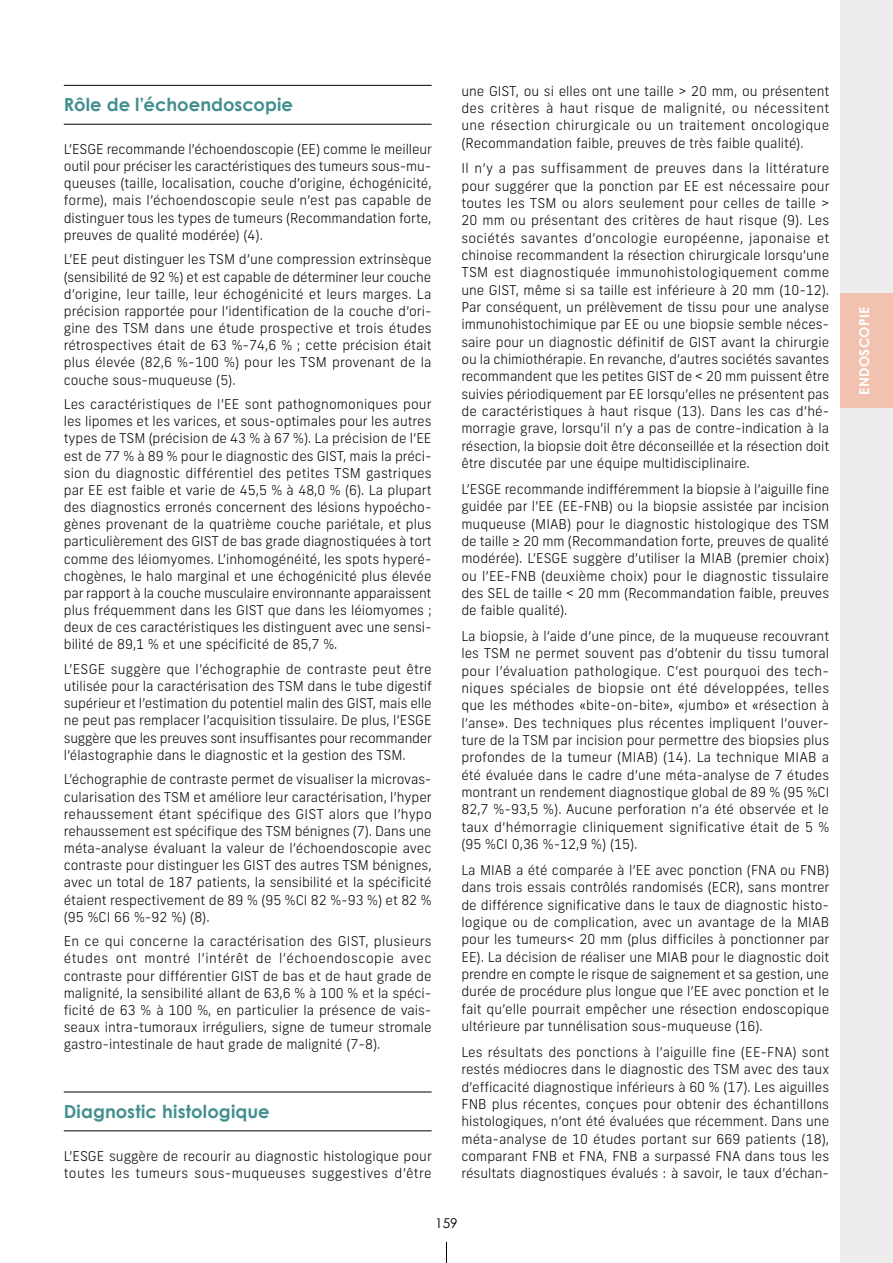
<style>
.page{position:relative;width:893px;height:1263px;background:#fff}
.page>*{position:absolute;margin:0;border:0;box-sizing:border-box;transform-origin:0 0}
.t1{font:700 18px "Century Gothic";letter-spacing:.005em;color:#438f8f}
.t2{font:300 13.5px/17.4px "New Frank";color:#000;text-align:justify}
.t3{font:700 13.5px "Century Gothic";letter-spacing:.02em;color:#fff}
.t4{font:13.5px "Century Gothic";color:#000}
</style>
<div class="page">
<div style="left:840px;top:0;width:53px;height:1263px;background:#ededed"></div>
<svg style="left:446px;top:1242px;width:1px;height:21px"></svg>
<div style="left:840px;top:293px;width:53px;height:115px;background:#f0c2af"></div>
<hr style="left:64px;top:85px;width:368px;height:1px;background:#000">
<hr style="left:64px;top:124px;width:368px;height:1px;background:#000">
<hr style="left:64px;top:1092px;width:368px;height:1px;background:#000">
<hr style="left:64px;top:1130px;width:368px;height:1px;background:#000">
<h1 class="t1" style="left:64px;top:91px;width:231px">Rôle de l’échoendoscopie</h1>
<p class="t2" style="left:64px;top:141px;width:370px">L’ESGE recommande l’échoendoscopie (EE) comme le meilleur outil pour préciser les caractéristiques des tumeurs sous-mu&shy;queuses (taille, localisation, couche d’origine, échogénicité, forme), mais l’échoendoscopie seule n’est pas capable de distinguer tous les types de tumeurs (Recommandation forte, preuves de qualité modérée) (4).</p>
<p class="t2" style="left:64px;top:251px;width:369px">L’EE peut distinguer les TSM d’une compression extrinsèque (sensibilité de 92 %) et est capable de déterminer leur couche d’origine, leur taille, leur échogénicité et leurs marges. La précision rapportée pour l’identification de la couche d’ori&shy;gine des TSM dans une étude prospective et trois études rétrospectives était de 63 %-74,6 % ; cette précision était plus élevée (82,6 %-100 %) pour les TSM provenant de la couche sous-muqueuse (5).</p>
<p class="t2" style="left:64px;top:396px;width:369px">Les caractéristiques de l’EE sont pathognomoniques pour les lipomes et les varices, et sous-optimales pour les autres types de TSM (précision de 43 % à 67 %). La précision de l’EE est de 77 % à 89 % pour le diagnostic des GIST, mais la préci&shy;sion du diagnostic différentiel des petites TSM gastriques par EE est faible et varie de 45,5 % à 48,0 % (6). La plupart des diagnostics erronés concernent des lésions hypoécho&shy;gènes provenant de la quatrième couche pariétale, et plus particulièrement des GIST de bas grade diagnostiquées à tort comme des léiomyomes. L’inhomogénéité, les spots hyperé&shy;chogènes, le halo marginal et une échogénicité plus élevée par rapport à la couche musculaire environnante apparaissent plus fréquemment dans les GIST que dans les léiomyomes ; deux de ces caractéristiques les distinguent avec une sensi&shy;bilité de 89,1 % et une spécificité de 85,7 %.</p>
<p class="t2" style="left:64px;top:661px;width:370px">L’ESGE suggère que l’échographie de contraste peut être utilisée pour la caractérisation des TSM dans le tube digestif supérieur et l’estimation du potentiel malin des GIST, mais elle ne peut pas remplacer l’acquisition tissulaire. De plus, l’ESGE suggère que les preuves sont insuffisantes pour recommander l’élastographie dans le diagnostic et la gestion des TSM.</p>
<p class="t2" style="left:64px;top:771px;width:370px">L’échographie de contraste permet de visualiser la microvas&shy;cularisation des TSM et améliore leur caractérisation, l’hyper rehaussement étant spécifique des GIST alors que l’hypo rehaussement est spécifique des TSM bénignes (7). Dans une méta-analyse évaluant la valeur de l’échoendoscopie avec contraste pour distinguer les GIST des autres TSM bénignes, avec un total de 187 patients, la sensibilité et la spécificité étaient respectivement de 89 % (95 %CI 82 %-93 %) et 82 % (95 %CI 66 %-92 %) (8).</p>
<p class="t2" style="left:64px;top:933px;width:369px">En ce qui concerne la caractérisation des GIST, plusieurs études ont montré l’intérêt de l’échoendoscopie avec contraste pour différentier GIST de bas et de haut grade de malignité, la sensibilité allant de 63,6 % à 100 % et la spéci&shy;ficité de 63 % à 100 %, en particulier la présence de vais&shy;seaux intra-tumoraux irréguliers, signe de tumeur stromale gastro-intestinale de haut grade de malignité (7-8).</p>
<h1 class="t1" style="left:64px;top:1097px;width:207px">Diagnostic histologique</h1>
<p class="t2" style="left:64px;top:1147px;width:370px">L’ESGE suggère de recourir au diagnostic histologique pour toutes les tumeurs sous-muqueuses suggestives d’être</p>
<p class="t2" style="left:461px;top:82px;width:369px">une GIST, ou si elles ont une taille &gt; 20 mm, ou présentent des critères à haut risque de malignité, ou nécessitent une résection chirurgicale ou un traitement oncologique (Recommandation faible, preuves de très faible qualité).</p>
<p class="t2" style="left:461px;top:160px;width:370px">Il n’y a pas suffisamment de preuves dans la littérature pour suggérer que la ponction par EE est nécessaire pour toutes les TSM ou alors seulement pour celles de taille &gt; 20 mm ou présentant des critères de haut risque (9). Les sociétés savantes d’oncologie européenne, japonaise et chinoise recommandent la résection chirurgicale lorsqu’une TSM est diagnostiquée immunohistologiquement comme une GIST, même si sa taille est inférieure à 20 mm (10-12).<br>Par conséquent, un prélèvement de tissu pour une analyse immunohistochimique par EE ou une biopsie semble néces&shy;saire pour un diagnostic définitif de GIST avant la chirurgie ou la chimiothérapie. En revanche, d’autres sociétés savantes recommandent que les petites GIST de &lt; 20 mm puissent être suivies périodiquement par EE lorsqu’elles ne présentent pas de caractéristiques à haut risque (13). Dans les cas d’hé&shy;morragie grave, lorsqu’il n’y a pas de contre-indication à la résection, la biopsie doit être déconseillée et la résection doit être discutée par une équipe multidisciplinaire.</p>
<p class="t2" style="left:461px;top:480px;width:369px">L’ESGE recommande indifféremment la biopsie à l’aiguille fine guidée par l’EE (EE-FNB) ou la biopsie assistée par incision muqueuse (MIAB) pour le diagnostic histologique des TSM de taille ≥ 20 mm (Recommandation forte, preuves de qualité modérée). L’ESGE suggère d’utiliser la MIAB (premier choix) ou l’EE-FNB (deuxième choix) pour le diagnostic tissulaire des SEL de taille &lt; 20 mm (Recommandation faible, preuves de faible qualité).</p>
<p class="t2" style="left:461px;top:628px;width:369px">La biopsie, à l’aide d’une pince, de la muqueuse recouvrant les TSM ne permet souvent pas d’obtenir du tissu tumoral pour l’évaluation pathologique. C’est pourquoi des tech&shy;niques spéciales de biopsie ont été développées, telles que les méthodes «bite-on-bite», «jumbo» et «résection à l’anse». Des techniques plus récentes impliquent l’ouver&shy;ture de la TSM par incision pour permettre des biopsies plus profondes de la tumeur (MIAB) (14). La technique MIAB a été évaluée dans le cadre d’une méta-analyse de 7 études montrant un rendement diagnostique global de 89 % (95 %CI 82,7 %-93,5 %). Aucune perforation n’a été observée et le taux d’hémorragie cliniquement significative était de 5 % (95 %CI 0,36 %-12,9 %) (15).</p>
<p class="t2" style="left:461px;top:861px;width:370px">La MIAB a été comparée à l’EE avec ponction (FNA ou FNB) dans trois essais contrôlés randomisés (ECR), sans montrer de différence significative dans le taux de diagnostic histo&shy;logique ou de complication, avec un avantage de la MIAB pour les tumeurs&lt; 20 mm (plus difficiles à ponctionner par EE). La décision de réaliser une MIAB pour le diagnostic doit prendre en compte le risque de saignement et sa gestion, une durée de procédure plus longue que l’EE avec ponction et le fait qu’elle pourrait empêcher une résection endoscopique ultérieure par tunnélisation sous-muqueuse (16).</p>
<p class="t2" style="left:461px;top:1043px;width:369px">Les résultats des ponctions à l’aiguille fine (EE-FNA) sont restés médiocres dans le diagnostic des TSM avec des taux d’efficacité diagnostique inférieurs à 60 % (17). Les aiguilles FNB plus récentes, conçues pour obtenir des échantillons histologiques, n’ont été évaluées que récemment. Dans une méta-analyse de 10 études portant sur 669 patients (18), comparant FNB et FNA, FNB a surpassé FNA dans tous les résultats diagnostiques évalués : à savoir, le taux d’échan-</p>
<p class="t4" style="left:435px;top:1214px;width:24px">159</p>
<p class="t3" style="left:854px;top:395px;width:89px;rotate:-90deg">ENDOSCOPIE</p>
</div>
